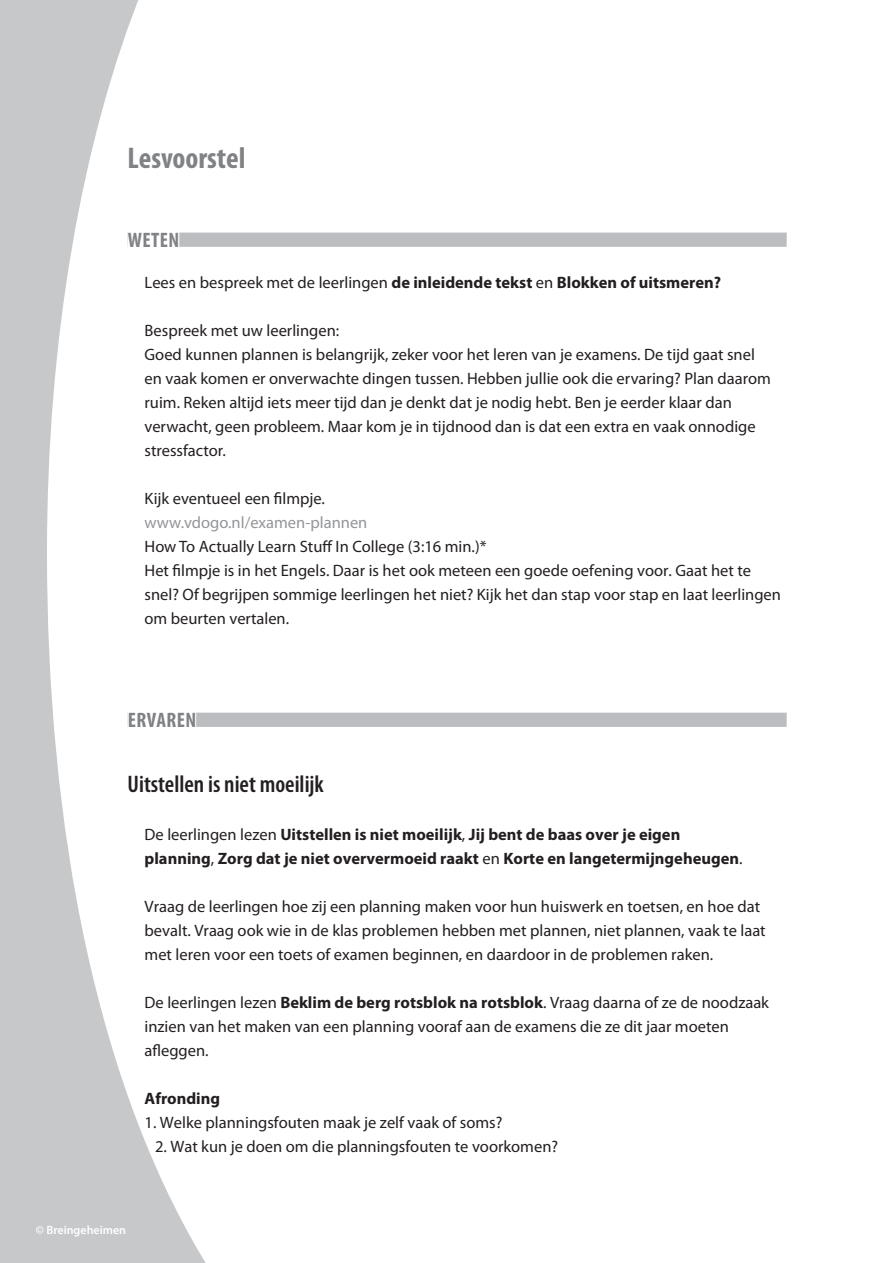
<style>
.page{position:relative;width:893px;height:1263px;background:#fff}
.page>*{position:absolute;margin:0;border:0;box-sizing:border-box;transform-origin:0 0}
.t1{font:700 condensed 30px "Myriad Pro";color:#808285}
.t2{font:600 condensed 24px "Myriad Pro";color:#231f20}
.t3{font:700 condensed 21px "Myriad Pro";letter-spacing:.02em;color:#808285}
.t4{font:16.5px/24px "Myriad Pro";color:#231f20}
.t5{font:700 16.5px/24px "Myriad Pro";color:#231f20}
.t6{font:16.5px "Myriad Pro";color:#939598}
.t7{font:600 12px "Myriad Pro";color:#fff}
.s1{font-weight:400}
.s2{font-weight:700}
</style>
<div class="page">
<svg style="left:0;top:0;width:214px;height:1263px"></svg>
<div style="left:128px;top:233px;width:659px;height:14px;background:#bcbdc0"></div>
<div style="left:128px;top:231px;width:51px;height:18px;background:#fff"></div>
<div style="left:128px;top:713px;width:659px;height:14px;background:#bcbdc0"></div>
<div style="left:128px;top:711px;width:68px;height:18px;background:#fff"></div>
<h1 class="t1" style="left:128px;top:141px;width:119px">Lesvoorstel</h1>
<p class="t3" style="left:128px;top:228px;width:53px">WETEN</p>
<p class="t5" style="left:145px;top:271px;width:578px"><span class="s1">Lees en bespreek met de leerlingen</span> de inleidende tekst <span class="s1">en</span> Blokken of uitsmeren?</p>
<p class="t4" style="left:145px;top:319px;width:628px">Bespreek met uw leerlingen:<br>Goed kunnen plannen is belangrijk, zeker voor het leren van je examens. De tijd gaat snel en vaak komen er onverwachte dingen tussen. Hebben jullie ook die ervaring? Plan daarom ruim. Reken altijd iets meer tijd dan je denkt dat je nodig hebt. Ben je eerder klaar dan verwacht, geen probleem. Maar kom je in tijdnood dan is dat een extra en vaak onnodige stressfactor.</p>
<p class="t4" style="left:145px;top:487px;width:182px">Kijk eventueel een filmpje.</p>
<p class="t6" style="left:145px;top:514px;width:224px">www.vdogo.nl/examen-plannen</p>
<p class="t4" style="left:145px;top:535px;width:638px">How To Actually Learn Stuff In College (3:16 min.)*<br>Het filmpje is in het Engels. Daar is het ook meteen een goede oefening voor. Gaat het te snel? Of begrijpen sommige leerlingen het niet? Kijk het dan stap voor stap en laat leerlingen om beurten vertalen.</p>
<p class="t3" style="left:128px;top:708px;width:70px">ERVAREN</p>
<h2 class="t2" style="left:128px;top:771px;width:198px">Uitstellen is niet moeilijk</h2>
<p class="t5" style="left:145px;top:823px;width:599px"><span class="s1">De leerlingen lezen</span> Uitstellen is niet moeilijk<span class="s1">,</span> Jij bent de baas over je eigen planning<span class="s1">,</span> Zorg dat je niet oververmoeid raakt <span class="s1">en</span> Korte en langetermijngeheugen<span class="s1">.</span></p>
<p class="t4" style="left:145px;top:895px;width:623px">Vraag de leerlingen hoe zij een planning maken voor hun huiswerk en toetsen, en hoe dat bevalt. Vraag ook wie in de klas problemen hebben met plannen, niet plannen, vaak te laat met leren voor een toets of examen beginnen, en daardoor in de problemen raken.</p>
<p class="t4" style="left:145px;top:991px;width:626px">De leerlingen lezen <span class="s2">Beklim de berg rotsblok na rotsblok</span>. Vraag daarna of ze de noodzaak inzien van het maken van een planning vooraf aan de examens die ze dit jaar moeten afleggen.</p>
<p class="t5" style="left:145px;top:1087px;width:77px">Afronding</p>
<p class="t4" style="left:145px;top:1111px;width:359px">1. Welke planningsfouten maak je zelf vaak of soms?</p>
<p class="t4" style="left:155px;top:1135px;width:405px">2. Wat kun je doen om die planningsfouten te voorkomen?</p>
<p class="t7" style="left:36px;top:1223px;width:92px">© Breingeheimen</p>
</div>
